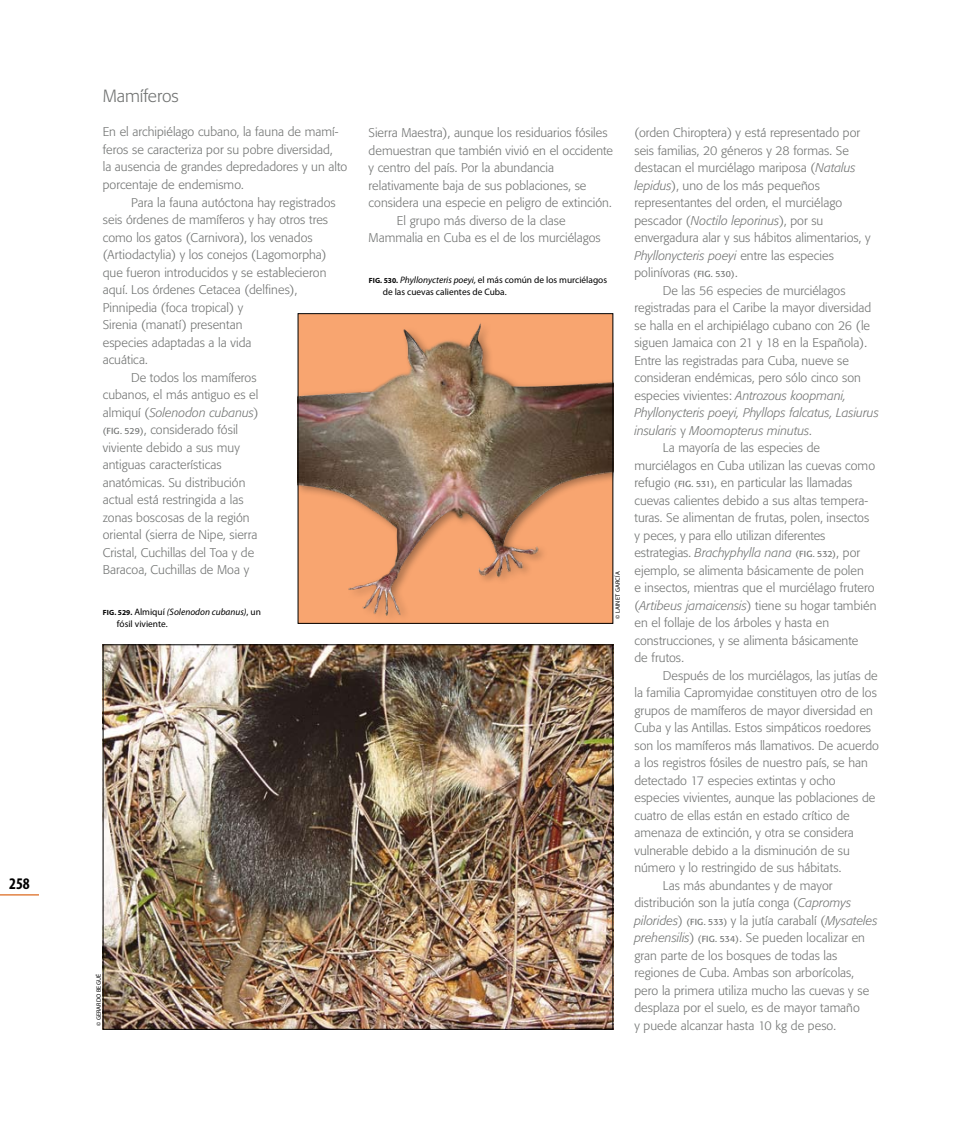
<style>
.page{position:relative;width:957px;height:1134px;background:#fff}
.page>*{position:absolute;margin:0;border:0;box-sizing:border-box;transform-origin:0 0}
.t1{font:300 17.5px "Formata";letter-spacing:-.01em;color:#727473}
.t2{font:700 condensed 16.25px "Myriad Pro";color:#000}
.t3{font:300 12.5px/17.5px "Formata";color:#727473}
.t4{font:italic 300 12.5px "Formata";color:#727473}
.t5{font:9.38px/11.2px "Myriad Pro";color:#000}
.t6{font:6.25px "Myriad Pro";letter-spacing:.02em;color:#000}
.s1{font-style:normal}
.s2{font-weight:400;font-size:8.75px}
.s3{font-weight:700;font-size:7.5px}
.s4{font-style:italic}
.s5{font-weight:400;font-style:normal;font-size:8.75px}
</style>
<div class="page">
<img style="left:105px;top:646px;width:506px;height:382px">
<img style="left:300px;top:315px;width:311px;height:307px">
<div style="left:298px;top:313px;width:315px;height:311px;border:1px solid #000"></div>
<hr style="left:0;top:894px;width:39px;height:1px;background:#dc691e">
<h2 class="t2" style="left:9px;top:873px;width:22px">258</h2>
<h1 class="t1" style="left:103px;top:85px;width:77px">Mamíferos</h1>
<p class="t3" style="left:103px;top:123px;width:246px">En el archipiélago cubano, la fauna de mamí&shy;feros se caracteriza por su pobre diversidad,<br>la ausencia de grandes depredadores y un alto porcentaje de endemismo.</p>
<p class="t3" style="left:131px;top:193px;width:206px">Para la fauna autóctona hay registrados</p>
<p class="t3" style="left:103px;top:211px;width:227px">seis órdenes de mamíferos y hay otros tres</p>
<p class="t3" style="left:103px;top:228px;width:211px">como los gatos (Carnivora), los venados</p>
<p class="t3" style="left:103px;top:246px;width:225px">(Artiodactylia) y los conejos (Lagomorpha)</p>
<p class="t3" style="left:103px;top:263px;width:225px">que fueron introducidos y se establecieron</p>
<p class="t3" style="left:103px;top:281px;width:196px">aquí. Los órdenes Cetacea (delfines),</p>
<p class="t3" style="left:103px;top:298px;width:142px">Pinnipedia (foca tropical) y</p>
<p class="t3" style="left:103px;top:316px;width:141px">Sirenia (manatí) presentan</p>
<p class="t3" style="left:103px;top:333px;width:150px">especies adaptadas a la vida</p>
<p class="t3" style="left:103px;top:351px;width:46px">acuática.</p>
<p class="t3" style="left:131px;top:368px;width:127px">De todos los mamíferos</p>
<p class="t3" style="left:103px;top:386px;width:157px">cubanos, el más antiguo es el</p>
<p class="t4" style="left:103px;top:405px;width:157px"><span class="s1">almiquí (</span>Solenodon cubanus<span class="s1">)</span></p>
<p class="t3" style="left:103px;top:421px;width:137px"><span class="s2">(FIG. 529)</span>, considerado fósil</p>
<p class="t3" style="left:103px;top:438px;width:139px">viviente debido a sus muy</p>
<p class="t3" style="left:103px;top:456px;width:120px">antiguas características</p>
<p class="t3" style="left:103px;top:473px;width:144px">anatómicas. Su distribución</p>
<p class="t3" style="left:103px;top:491px;width:142px">actual está restringida a las</p>
<p class="t3" style="left:103px;top:508px;width:148px">zonas boscosas de la región</p>
<p class="t3" style="left:103px;top:526px;width:156px">oriental (sierra de Nipe, sierra</p>
<p class="t3" style="left:103px;top:543px;width:153px">Cristal, Cuchillas del Toa y de</p>
<p class="t3" style="left:103px;top:561px;width:148px">Baracoa, Cuchillas de Moa y</p>
<p class="t5" style="left:117px;top:606px;width:145px;text-indent:-14px"><span class="s3">fig. 529.</span> Almiquí <span class="s4">(Solenodon cubanus)</span>, un fósil viviente.</p>
<p class="t6" style="left:95px;top:1026px;width:54px;rotate:-90deg">© Gerardo Begué</p>
<p class="t3" style="left:369px;top:124px;width:241px">Sierra Maestra), aunque los residuarios fósiles</p>
<p class="t3" style="left:369px;top:142px;width:246px">demuestran que también vivió en el occidente</p>
<p class="t3" style="left:369px;top:159px;width:187px">y centro del país. Por la abundancia</p>
<p class="t3" style="left:369px;top:177px;width:219px">relativamente baja de sus poblaciones, se</p>
<p class="t3" style="left:369px;top:194px;width:244px">considera una especie en peligro de extinción.</p>
<p class="t3" style="left:397px;top:212px;width:170px">El grupo más diverso de la clase</p>
<p class="t3" style="left:369px;top:229px;width:234px">Mammalia en Cuba es el de los murciélagos</p>
<p class="t5" style="left:383px;top:274px;width:226px;text-indent:-14px"><span class="s3">fig. 530.</span> <span class="s4">Phyllonycteris poeyi,</span> el más común de los murciélagos de las cuevas calientes de Cuba.</p>
<p class="t6" style="left:614px;top:619px;width:49px;rotate:-90deg">© Lainet García</p>
<p class="t3" style="left:634px;top:124px;width:227px">(orden Chiroptera) y está representado por</p>
<p class="t3" style="left:634px;top:142px;width:216px">seis familias, 20 géneros y 28 formas. Se</p>
<p class="t3" style="left:634px;top:159px;width:223px">destacan el murciélago mariposa (<span class="s4">Natalus</span></p>
<p class="t3" style="left:634px;top:177px;width:187px"><span class="s4">lepidus</span>), uno de los más pequeños</p>
<p class="t3" style="left:634px;top:194px;width:209px">representantes del orden, el murciélago</p>
<p class="t3" style="left:634px;top:212px;width:190px">pescador (<span class="s4">Noctilo leporinus</span>), por su</p>
<p class="t3" style="left:634px;top:229px;width:238px">envergadura alar y sus hábitos alimentarios, y</p>
<p class="t4" style="left:634px;top:248px;width:201px">Phyllonycteris poeyi <span class="s1">entre las especies</span></p>
<p class="t3" style="left:634px;top:264px;width:105px">polinívoras <span class="s2">(FIG. 530)</span>.</p>
<p class="t3" style="left:663px;top:282px;width:184px">De las 56 especies de murciélagos</p>
<p class="t3" style="left:634px;top:299px;width:238px">registradas para el Caribe la mayor diversidad</p>
<p class="t3" style="left:634px;top:317px;width:237px">se halla en el archipiélago cubano con 26 (le</p>
<p class="t3" style="left:634px;top:334px;width:234px">siguen Jamaica con 21 y 18 en la Española).</p>
<p class="t3" style="left:634px;top:352px;width:216px">Entre las registradas para Cuba, nueve se</p>
<p class="t3" style="left:634px;top:369px;width:228px">consideran endémicas, pero sólo cinco son</p>
<p class="t3" style="left:634px;top:387px;width:213px">especies vivientes: <span class="s4">Antrozous koopmani,</span></p>
<p class="t4" style="left:634px;top:405px;width:246px">Phyllonycteris poeyi, Phyllops falcatus, Lasiurus</p>
<p class="t4" style="left:634px;top:423px;width:179px">insularis <span class="s1">y</span> Moomopterus minutus<span class="s1">.</span></p>
<p class="t3" style="left:663px;top:439px;width:159px">La mayoría de las especies de</p>
<p class="t3" style="left:634px;top:457px;width:242px">murciélagos en Cuba utilizan las cuevas como</p>
<p class="t3" style="left:634px;top:474px;width:219px">refugio <span class="s2">(FIG. 531)</span>, en particular las llamadas</p>
<p class="t3" style="left:634px;top:492px;width:235px">cuevas calientes debido a sus altas tempera-</p>
<p class="t3" style="left:634px;top:509px;width:236px">turas. Se alimentan de frutas, polen, insectos</p>
<p class="t3" style="left:634px;top:527px;width:192px">y peces, y para ello utilizan diferentes</p>
<p class="t3" style="left:634px;top:544px;width:227px">estrategias. <span class="s4">Brachyphylla nana</span> <span class="s2">(FIG. 532)</span>, por</p>
<p class="t3" style="left:634px;top:562px;width:231px">ejemplo, se alimenta básicamente de polen</p>
<p class="t3" style="left:634px;top:579px;width:241px">e insectos, mientras que el murciélago frutero</p>
<p class="t3" style="left:634px;top:597px;width:243px">(<span class="s4">Artibeus jamaicensis</span>) tiene su hogar también</p>
<p class="t3" style="left:634px;top:614px;width:196px">en el follaje de los árboles y hasta en</p>
<p class="t3" style="left:634px;top:632px;width:225px">construcciones, y se alimenta básicamente</p>
<p class="t3" style="left:634px;top:649px;width:51px">de frutos.</p>
<p class="t3" style="left:663px;top:667px;width:216px">Después de los murciélagos, las jutías de</p>
<p class="t3" style="left:634px;top:684px;width:244px">la familia Capromyidae constituyen otro de los</p>
<p class="t3" style="left:634px;top:702px;width:240px">grupos de mamíferos de mayor diversidad en</p>
<p class="t3" style="left:634px;top:719px;width:238px">Cuba y las Antillas. Estos simpáticos roedores</p>
<p class="t3" style="left:634px;top:737px;width:246px">son los mamíferos más llamativos. De acuerdo</p>
<p class="t3" style="left:634px;top:754px;width:235px">a los registros fósiles de nuestro país, se han</p>
<p class="t3" style="left:634px;top:772px;width:203px">detectado 17 especies extintas y ocho</p>
<p class="t3" style="left:634px;top:789px;width:242px">especies vivientes, aunque las poblaciones de</p>
<p class="t3" style="left:634px;top:807px;width:217px">cuatro de ellas están en estado crítico de</p>
<p class="t3" style="left:634px;top:824px;width:221px">amenaza de extinción, y otra se considera</p>
<p class="t3" style="left:634px;top:842px;width:217px">vulnerable debido a la disminución de su</p>
<p class="t3" style="left:634px;top:859px;width:208px">número y lo restringido de sus hábitats.</p>
<p class="t3" style="left:663px;top:877px;width:171px">Las más abundantes y de mayor</p>
<p class="t3" style="left:634px;top:894px;width:218px">distribución son la jutía conga (<span class="s4">Capromys</span></p>
<p class="t4" style="left:634px;top:913px;width:245px">pilorides<span class="s1">)</span> <span class="s5">(FIG. 533)</span> <span class="s1">y la jutía carabalí (</span>Mysateles</p>
<p class="t3" style="left:634px;top:929px;width:232px"><span class="s4">prehensilis</span>) <span class="s2">(Fig . 534)</span>. Se pueden localizar en</p>
<p class="t3" style="left:634px;top:947px;width:204px">gran parte de los bosques de todas las</p>
<p class="t3" style="left:634px;top:964px;width:221px">regiones de Cuba. Ambas son arborícolas,</p>
<p class="t3" style="left:634px;top:982px;width:236px">pero la primera utiliza mucho las cuevas y se</p>
<p class="t3" style="left:634px;top:999px;width:227px">desplaza por el suelo, es de mayor tamaño</p>
<p class="t3" style="left:634px;top:1017px;width:203px">y puede alcanzar hasta 10 kg de peso.</p>
</div>
